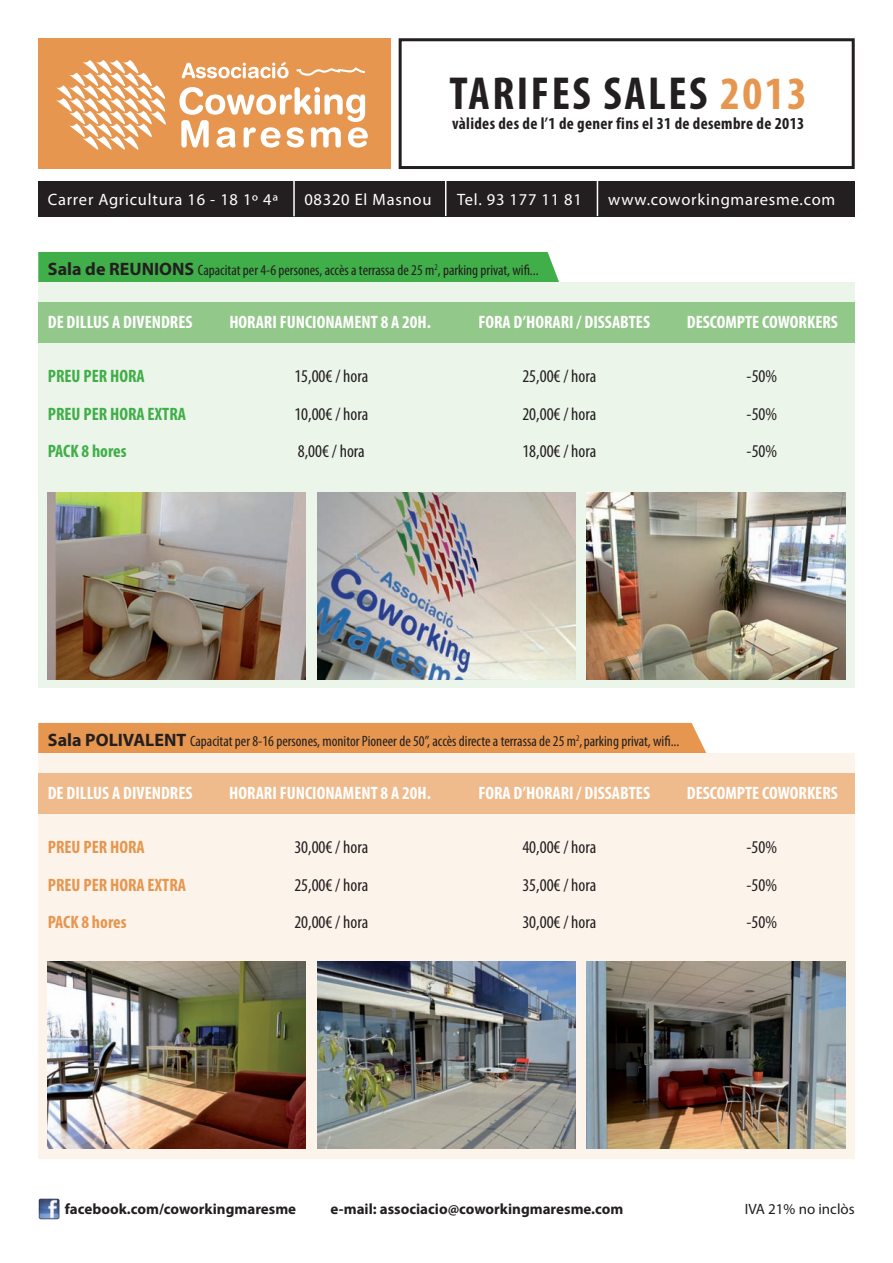
<style>
.page{position:relative;width:893px;height:1263px;background:#fff}
.page>*{position:absolute;margin:0;border:0;box-sizing:border-box;transform-origin:0 0}
.t1{font:700 condensed 46.5px "Myriad Pro";letter-spacing:.055em;color:#231f20}
.t2{font:700 condensed 18px "Myriad Pro";color:#fff}
.t3{font:condensed 18px "Myriad Pro";color:#231f20}
.t4{font:700 condensed 18px "Myriad Pro";color:#40ae49}
.t5{font:700 condensed 18px "Myriad Pro";color:#e6964f}
.t6{font:700 condensed 16.8px "Myriad Pro";letter-spacing:.02em;color:#231f20}
.t7{font:16.5px "Myriad Pro";letter-spacing:.045em;color:#fff}
.t8{font:condensed 15px "Myriad Pro";color:#231f20}
.t9{font:700 15px "Myriad Pro";color:#231f20}
.t10{font:15px "Myriad Pro";color:#231f20}
.s1{color:#e6964f}
.s2{font-weight:700;font-stretch:normal;font-size:18px}
</style>
<div class="page">
<div style="left:38px;top:252px;width:529px;height:31px;background:#40ae49"></div>
<div style="left:38px;top:723px;width:678px;height:31px;background:#e6964f"></div>
<div style="left:38px;top:38px;width:353px;height:131px;background:#e6964f"></div>
<svg style="left:56px;top:60px;width:110px;height:90px"></svg>
<svg style="left:182px;top:62px;width:183px;height:16px"></svg>
<svg style="left:179px;top:87px;width:189px;height:61px"></svg>
<div style="left:38px;top:181px;width:817px;height:35px;background:#231f20"></div>
<div style="left:399px;top:38px;width:456px;height:131px;border:3px solid #231f20"></div>
<div style="left:38px;top:283px;width:817px;height:405px;background:#ecf5ea"></div>
<div style="left:38px;top:754px;width:817px;height:405px;background:#fcf4eb"></div>
<hr style="left:293px;top:181px;width:2px;height:35px;background:#fff">
<hr style="left:445px;top:180px;width:1px;height:36px;background:#fff">
<hr style="left:597px;top:180px;width:1px;height:36px;background:#fff">
<img style="left:48px;top:492px;width:258px;height:187px">
<img style="left:317px;top:492px;width:259px;height:187px">
<img style="left:587px;top:492px;width:258px;height:187px">
<img style="left:48px;top:961px;width:258px;height:187px">
<img style="left:317px;top:961px;width:258px;height:187px">
<img style="left:587px;top:961px;width:258px;height:187px">
<div style="left:38px;top:302px;width:817px;height:40px;background:#92c889"></div>
<div style="left:38px;top:773px;width:817px;height:40px;background:#efbb8c"></div>
<img style="left:39px;top:1199px;width:20px;height:20px">
<h1 class="t1" style="left:449px;top:65px;width:359px">TARIFES SALES <span class="s1">2013</span></h1>
<p class="t6" style="left:452px;top:113px;width:354px">vàlides des de l’1 de gener fins el 31 de desembre de 2013</p>
<p class="t7" style="left:48px;top:189px;width:232px">Carrer Agricultura 16 - 18 1º 4ª</p>
<p class="t7" style="left:304px;top:189px;width:129px">08320 El Masnou</p>
<p class="t7" style="left:457px;top:189px;width:126px">Tel. 93 177 11 81</p>
<p class="t7" style="left:608px;top:189px;width:229px">www.coworkingmaresme.com</p>
<p class="t8" style="left:48px;top:261px;width:492px"><span class="s2">Sala de REUNIONS</span> Capacitat per 4-6 persones, accès a terrassa de 25 m<sup>2</sup>, parking privat, wifi...</p>
<p class="t2" style="left:48px;top:311px;width:146px">DE DILLUS A DIVENDRES</p>
<p class="t2" style="left:229px;top:311px;width:203px">HORARI FUNCIONAMENT 8 A 20H.</p>
<p class="t2" style="left:478px;top:311px;width:173px">FORA D’HORARI / DISSABTES</p>
<p class="t2" style="left:687px;top:311px;width:153px">DESCOMPTE COWORKERS</p>
<p class="t4" style="left:48px;top:365px;width:98px">PREU PER HORA</p>
<p class="t3" style="left:294px;top:365px;width:75px">15,00€ / hora</p>
<p class="t3" style="left:522px;top:365px;width:75px">25,00€ / hora</p>
<p class="t3" style="left:747px;top:365px;width:32px">-50%</p>
<p class="t4" style="left:48px;top:402px;width:140px">PREU PER HORA EXTRA</p>
<p class="t3" style="left:294px;top:403px;width:75px">10,00€ / hora</p>
<p class="t3" style="left:522px;top:403px;width:75px">20,00€ / hora</p>
<p class="t3" style="left:747px;top:403px;width:32px">-50%</p>
<p class="t4" style="left:48px;top:440px;width:80px">PACK 8 hores</p>
<p class="t3" style="left:298px;top:440px;width:69px">8,00€ / hora</p>
<p class="t3" style="left:522px;top:440px;width:75px">18,00€ / hora</p>
<p class="t3" style="left:747px;top:440px;width:32px">-50%</p>
<p class="t8" style="left:48px;top:731px;width:633px"><span class="s2">Sala POLIVALENT</span> Capacitat per 8-16 persones, monitor Pioneer de 50”, accès directe a terrassa de 25 m<sup>2</sup>,parking privat, wifi...</p>
<p class="t2" style="left:48px;top:782px;width:146px">DE DILLUS A DIVENDRES</p>
<p class="t2" style="left:229px;top:782px;width:203px">HORARI FUNCIONAMENT 8 A 20H.</p>
<p class="t2" style="left:478px;top:782px;width:173px">FORA D’HORARI / DISSABTES</p>
<p class="t2" style="left:687px;top:782px;width:153px">DESCOMPTE COWORKERS</p>
<p class="t5" style="left:48px;top:836px;width:98px">PREU PER HORA</p>
<p class="t3" style="left:294px;top:836px;width:75px">30,00€ / hora</p>
<p class="t3" style="left:522px;top:836px;width:75px">40,00€ / hora</p>
<p class="t3" style="left:747px;top:836px;width:32px">-50%</p>
<p class="t5" style="left:48px;top:873px;width:140px">PREU PER HORA EXTRA</p>
<p class="t3" style="left:294px;top:874px;width:75px">25,00€ / hora</p>
<p class="t3" style="left:522px;top:874px;width:75px">35,00€ / hora</p>
<p class="t3" style="left:747px;top:874px;width:32px">-50%</p>
<p class="t5" style="left:48px;top:911px;width:80px">PACK 8 hores</p>
<p class="t3" style="left:294px;top:911px;width:75px">20,00€ / hora</p>
<p class="t3" style="left:522px;top:911px;width:75px">30,00€ / hora</p>
<p class="t3" style="left:747px;top:911px;width:32px">-50%</p>
<p class="t9" style="left:65px;top:1199px;width:233px">facebook.com/coworkingmaresme</p>
<p class="t9" style="left:331px;top:1199px;width:294px">e-mail: associacio@coworkingmaresme.com</p>
<p class="t10" style="left:745px;top:1200px;width:111px">IVA 21% no inclòs</p>
</div>
